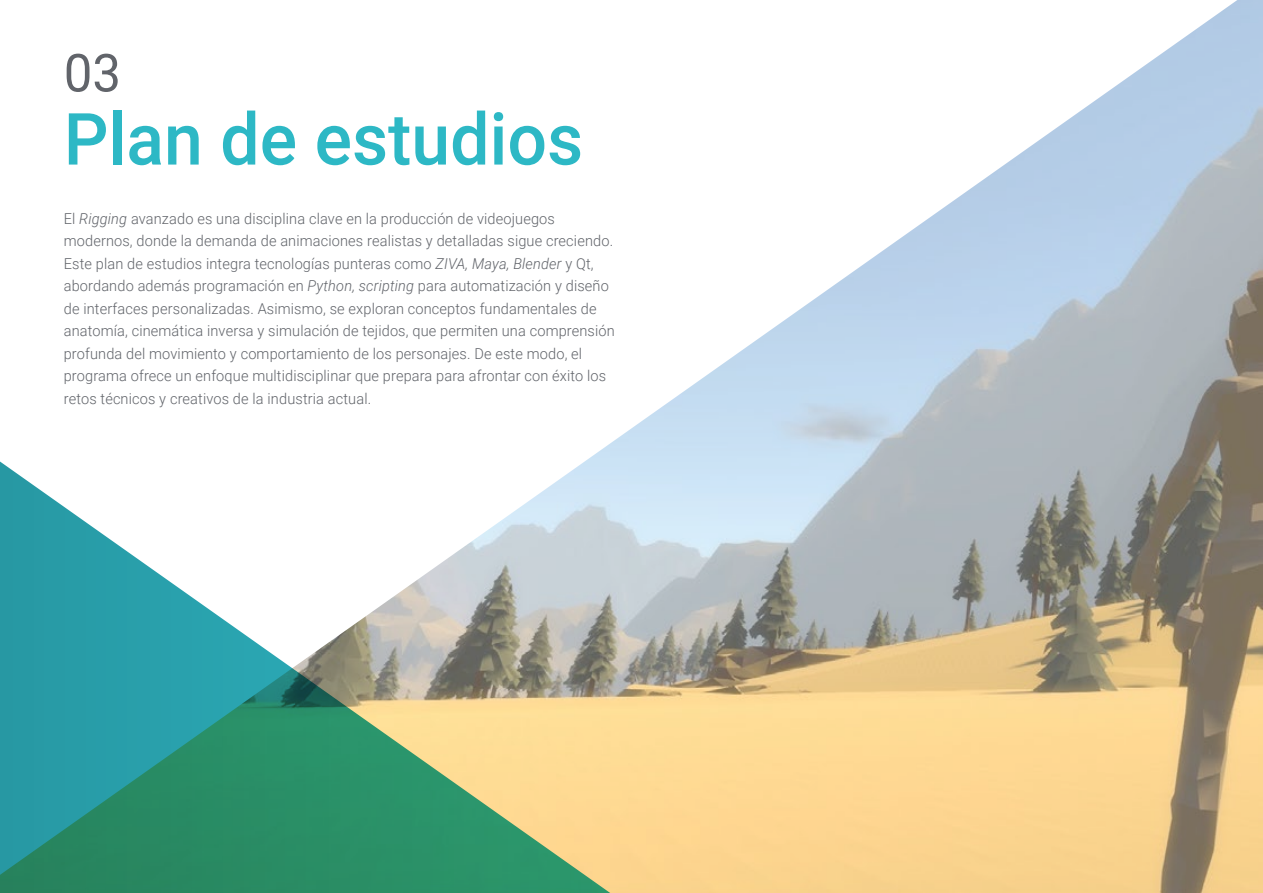
<style>
.page{position:relative;width:1263px;height:893px;background:#fff}
.page>*{position:absolute;margin:0;border:0;box-sizing:border-box;transform-origin:0 0}
.t1{font:500 72px "Roboto";color:#2db8c5}
.t2{font:52.5px "Roboto";color:#61646a}
.t3{font:300 15px/22.5px "Roboto";letter-spacing:.01em;color:#61646a}
.s1{font-style:italic}
</style>
<div class="page">
<img style="left:607px;top:0;width:656px;height:893px">
<svg style="left:0;top:446px;width:640px;height:447px"></svg>
<h2 class="t2" style="left:64px;top:36px;width:59px">03</h2>
<h1 class="t1" style="left:64px;top:89px;width:521px">Plan de estudios</h1>
<p class="t3" style="left:64px;top:207px;width:552px">El <span class="s1">Rigging</span> avanzado es una disciplina clave en la producción de videojuegos modernos, donde la demanda de animaciones realistas y detalladas sigue creciendo.<br>Este plan de estudios integra tecnologías punteras como <span class="s1">ZIVA, Maya, Blender</span> y Qt, abordando además programación en <span class="s1">Python, scripting</span> para automatización y diseño de interfaces personalizadas. Asimismo, se exploran conceptos fundamentales de anatomía, cinemática inversa y simulación de tejidos, que permiten una comprensión profunda del movimiento y comportamiento de los personajes. De este modo, el programa ofrece un enfoque multidisciplinar que prepara para afrontar con éxito los retos técnicos y creativos de la industria actual.</p>
</div>
